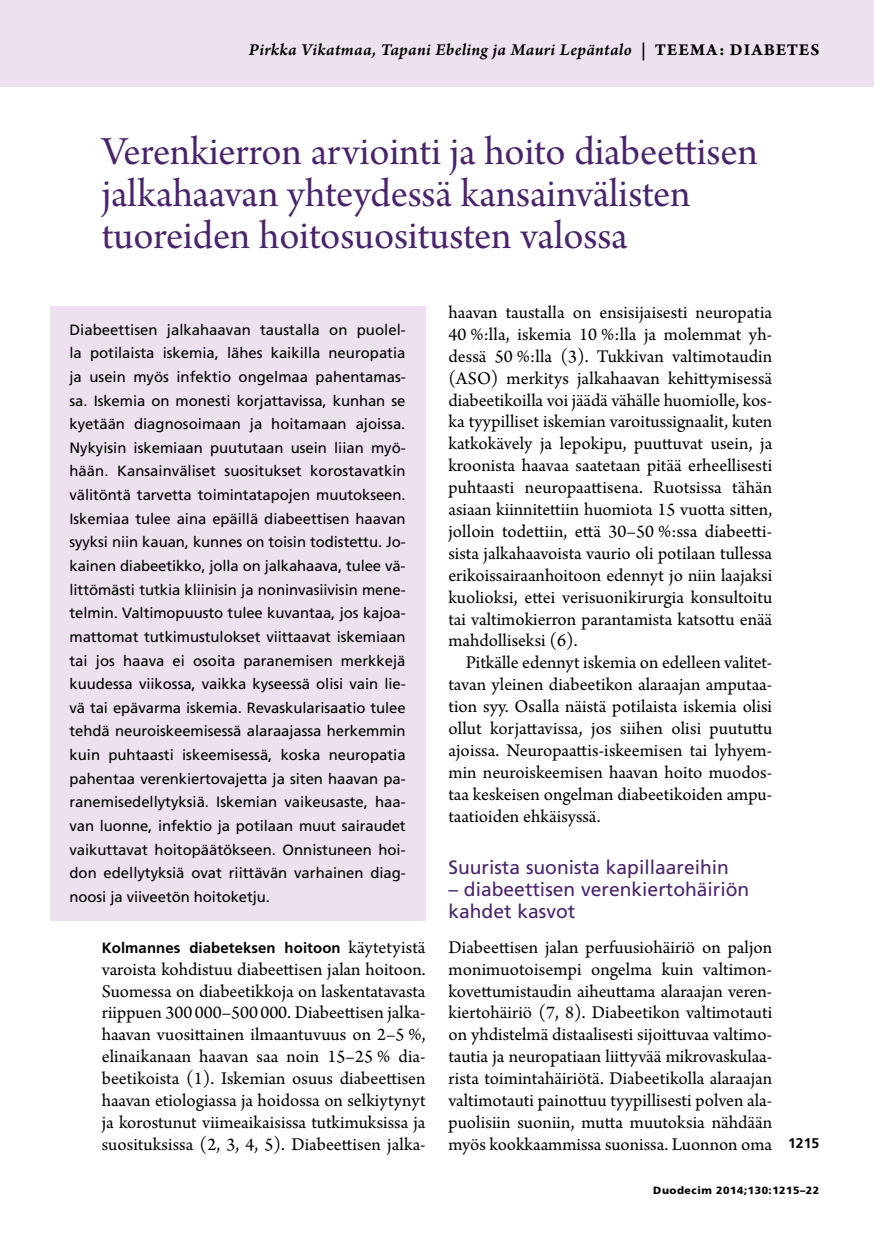
<style>
.page{position:relative;width:874px;height:1241px;background:#fff}
.page>*{position:absolute;margin:0;border:0;box-sizing:border-box;transform-origin:0 0}
.t1{font:42px/42px "Arno Pro Subhead";color:#49236c}
.t2{font:19.25px/21.9px "Frutiger LT Std";color:#49236c}
.t3{font:18.9px/21.9px "Arno Pro";color:#000;text-align:justify}
.t4{font:17.5px "Arno Pro Smbd Italic Sm Text";letter-spacing:.02em;color:#000}
.t5{font:14.88px/23.6px "Frutiger LT Std";letter-spacing:-.005em;color:#000;text-align:justify}
.t6{font:700 14.88px "Frutiger LT Std";letter-spacing:.005em;color:#000}
.t7{font:700 14px "Frutiger LT Std";color:#000}
.t8{font:900 10.5px "Frutiger LT Std";letter-spacing:.05em;color:#000}
.s1{font-family:"Arno Pro Bold Sm Text"}
.s2{font-family:"Arno Pro";font-weight:400;font-size:18.9px}
</style>
<div class="page">
<div style="left:50px;top:306px;width:375px;height:614px;background:#ede1ef"></div>
<div style="left:0;top:0;width:873px;height:87px;background:#ede1ef"></div>
<p class="t4" style="left:249px;top:39px;width:571px">Pirkka Vikatmaa, Tapani Ebeling ja Mauri Lepäntalo <span class="s1">| TEEMA: DIABETES</span></p>
<h1 class="t1" style="left:102px;top:133px;width:657px">Verenkierron arviointi ja hoito diabeettisen jalkahaavan yhteydessä kansainvälisten tuoreiden hoitosuositusten valossa</h1>
<p class="t5" style="left:69px;top:318px;width:338px">Diabeettisen jalkahaavan taustalla on puolel&shy;la potilaista iskemia, lähes kaikilla neuropatia ja usein myös infektio ongelmaa pahentamas&shy;sa. Iskemia on monesti korjattavissa, kunhan se kyetään diagnosoimaan ja hoitamaan ajoissa.<br>Nykyisin iskemiaan puututaan usein liian myö&shy;hään. Kansainväliset suositukset korostavatkin välitöntä tarvetta toimintatapojen muutokseen.<br>Iskemiaa tulee aina epäillä diabeettisen haavan syyksi niin kauan, kunnes on toisin todistettu. Jo&shy;kainen diabeetikko, jolla on jalkahaava, tulee vä&shy;littömästi tutkia kliinisin ja noninvasiivisin mene&shy;telmin. Valtimopuusto tulee kuvantaa, jos kajoa&shy;mattomat tutkimustulokset viittaavat iskemiaan tai jos haava ei osoita paranemisen merkkejä kuudessa viikossa, vaikka kyseessä olisi vain lie&shy;vä tai epävarma iskemia. Revaskularisaatio tulee tehdä neuroiskeemisessä alaraajassa herkemmin kuin puhtaasti iskeemisessä, koska neuropatia pahentaa verenkiertovajetta ja siten haavan pa&shy;ranemisedellytyksiä. Iskemian vaikeusaste, haa&shy;van luonne, infektio ja potilaan muut sairaudet vaikuttavat hoitopäätökseen. Onnistuneen hoi&shy;don edellytyksiä ovat riittävän varhainen diag&shy;noosi ja viiveetön hoitoketju.</p>
<p class="t6" style="left:102px;top:938px;width:325px">Kolmannes diabeteksen hoitoon <span class="s2">käytetyistä</span></p>
<p class="t3" style="left:102px;top:958px;width:325px">varoista kohdistuu diabeettisen jalan hoitoon.<br>Suomessa on diabeetikkoja on laskentatavasta riippuen 300 000–500 000. Diabeettisen jalka&shy;haavan vuosittainen ilmaantuvuus on 2–5 %, elinaikanaan haavan saa noin 15–25 % dia&shy;beetikoista (1). Iskemian osuus diabeettisen haavan etiologiassa ja hoidossa on selkiytynyt ja korostunut viimeaikaisissa tutkimuksissa ja suosituksissa (2, 3, 4, 5). Diabeettisen jalka-</p>
<p class="t3" style="left:448px;top:302px;width:325px">haavan taustalla on ensisijaisesti neuropatia 40 %:lla, iskemia 10 %:lla ja molemmat yh&shy;dessä 50 %:lla (3). Tukkivan valtimotaudin (ASO) merkitys jalkahaavan kehittymisessä diabeetikoilla voi jäädä vähälle huomiolle, kos&shy;ka tyypilliset iskemian varoitussignaalit, kuten katkokävely ja lepokipu, puuttuvat usein, ja kroonista haavaa saatetaan pitää erheellisesti puhtaasti neuropaattisena. Ruotsissa tähän asiaan kiinnitettiin huomiota 15 vuotta sitten, jolloin todettiin, että 30–50 %:ssa diabeetti&shy;sista jalkahaavoista vaurio oli potilaan tullessa erikoissairaanhoitoon edennyt jo niin laajaksi kuolioksi, ettei verisuonikirurgia konsultoitu tai valtimokierron parantamista katsottu enää mahdolliseksi (6).</p>
<p class="t3" style="left:448px;top:652px;width:325px;text-indent:17px">Pitkälle edennyt iskemia on edelleen valitet&shy;tavan yleinen diabeetikon alaraajan amputaa&shy;tion syy. Osalla näistä potilaista iskemia olisi ollut korjattavissa, jos siihen olisi puututtu ajoissa. Neuropaattis-iskeemisen tai lyhyem&shy;min neuroiskeemisen haavan hoito muodos&shy;taa keskeisen ongelman diabeetikoiden ampu&shy;taatioiden ehkäisyssä.</p>
<p class="t2" style="left:448px;top:856px;width:282px">Suurista suonista kapillaareihin</p>
<p class="t2" style="left:448px;top:878px;width:302px">– diabeettisen verenkiertohäiriön kahdet kasvot</p>
<p class="t3" style="left:448px;top:937px;width:325px">Diabeettisen jalan perfuusiohäiriö on paljon monimuotoisempi ongelma kuin valtimon&shy;kovettumistaudin aiheuttama alaraajan veren&shy;kiertohäiriö (7, 8). Diabeetikon valtimotauti on yhdistelmä distaalisesti sijoittuvaa valtimo&shy;tautia ja neuropatiaan liittyvää mikrovaskulaa&shy;rista toimintahäiriötä. Diabeetikolla alaraajan valtimotauti painottuu tyypillisesti polven ala&shy;puolisiin suoniin, mutta muutoksia nähdään myös kookkaammissa suonissa. Luonnon oma</p>
<p class="t7" style="left:787px;top:1134px;width:33px">1215</p>
<p class="t8" style="left:653px;top:1183px;width:167px">Duodecim 2014;130:1215–22</p>
</div>
